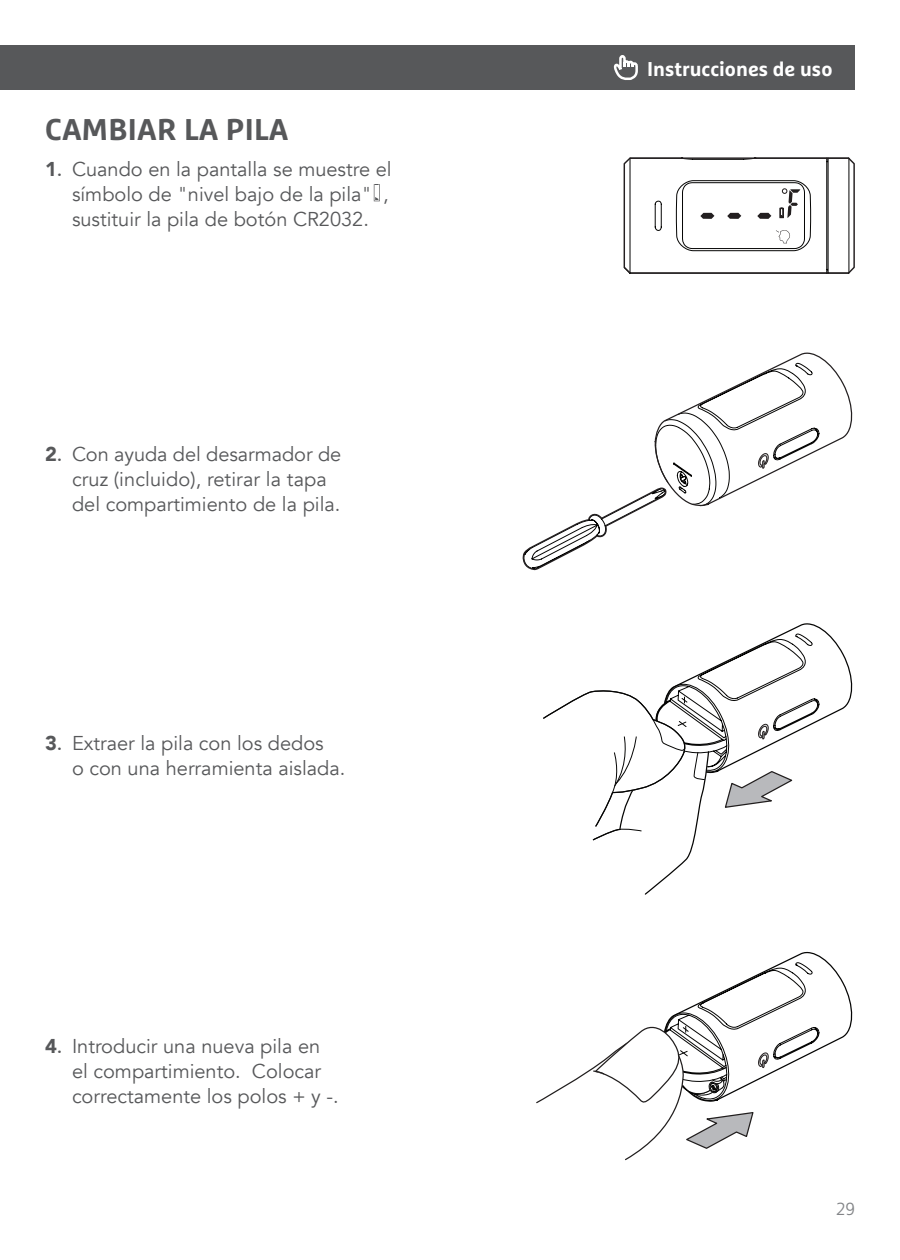
<style>
.page{position:relative;width:900px;height:1260px;background:#fff}
.page>*{position:absolute;margin:0;border:0;box-sizing:border-box;transform-origin:0 0}
.Content__Title{font:700 30px "Marselis OT";letter-spacing:.01em;color:#57585a}
.t1{font:20px/25px "Avenir";color:#57585a}
.t2{font:700 20px "Marselis OT";color:#fff}
.t3{font:300 17.5px "Marselis OT";color:#828487}
.s1{font-weight:900}
.s2{font-weight:500}
</style>
<div class="page">
<div style="left:0;top:45px;width:855px;height:45px;background:#57585a"></div>
<svg style="left:613px;top:55px;width:25px;height:25px"></svg>
<svg style="left:374px;top:184px;width:6px;height:17px"></svg>
<svg style="left:374px;top:185px;width:5px;height:16px"></svg>
<svg style="left:623px;top:157px;width:232px;height:117px"></svg>
<svg style="left:523px;top:352px;width:330px;height:218px"></svg>
<svg style="left:543px;top:623px;width:310px;height:272px"></svg>
<svg style="left:536px;top:951px;width:317px;height:210px"></svg>
<p class="Content__Title" style="left:45px;top:111px;width:245px">CAMBIAR LA PILA</p>
<p class="t1" style="left:72px;top:157px;width:321px;text-indent:-27px"><span class="s1">1</span><span class="s2">.</span> Cuando en la pantalla se muestre el símbolo de "nivel bajo de la pila" , sustituir la pila de botón CR2032.</p>
<p class="t1" style="left:72px;top:442px;width:271px;text-indent:-27px"><span class="s1">2</span><span class="s2">.</span> Con ayuda del desarmador de cruz (incluido), retirar la tapa del compartimiento de la pila.</p>
<p class="t1" style="left:72px;top:731px;width:275px;text-indent:-27px"><span class="s1">3</span><span class="s2">.</span> Extraer la pila con los dedos<br>o con una herramienta aislada.</p>
<p class="t1" style="left:72px;top:1034px;width:268px;text-indent:-27px"><span class="s1">4</span><span class="s2">.</span> Introducir una nueva pila en el compartimiento. Colocar correctamente los polos + y -.</p>
<p class="t2" style="left:647px;top:57px;width:187px">Instrucciones de uso</p>
<p class="t3" style="left:836px;top:1198px;width:20px">29</p>
</div>
